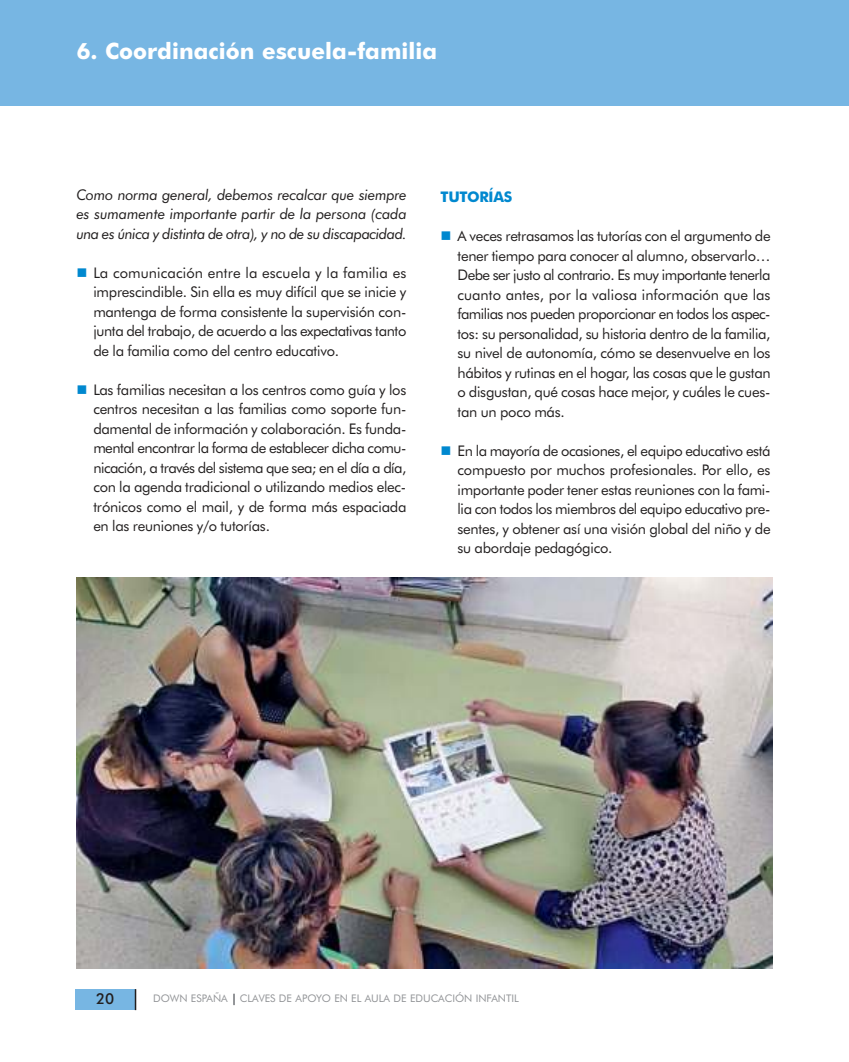
<style>
.page{position:relative;width:849px;height:1062px;background:#fff}
.page>*{position:absolute;margin:0;border:0;box-sizing:border-box;transform-origin:0 0}
.t1{font:22.5px "TTC75 O00";color:#fff}
.t2{font:15px "TTC6 BO00";color:#221f1f}
.t3{font:14.7px/19.5px "TTC64 O00";letter-spacing:-.015em;color:#221f1f;text-align:justify}
.t4{font:14.7px/19.5px "TTC81 O00";letter-spacing:-.03em;color:#221f1f;text-align:justify}
.t5{font:14.7px "TTC75 O00";letter-spacing:-.02em;color:#0088cf}
.t6{font:10.5px "TTC64 O00";color:#929497}
</style>
<div class="page">
<div style="left:0;top:0;width:849px;height:106px;background:#77b6e3"></div>
<div style="left:75px;top:989px;width:61px;height:21px;background:#77b6e3"></div>
<svg style="left:135px;top:989px;width:1px;height:21px"></svg>
<img style="left:77px;top:578px;width:695px;height:390px">
<h1 class="t1" style="left:76px;top:37px;width:362px">6. Coordinación escuela-familia</h1>
<p class="t4" style="left:76px;top:186px;width:332px">Como norma general, debemos recalcar que siempre es sumamente importante partir de la persona (cada una es única y distinta de otra), y no de su discapacidad.</p>
<p class="t3" style="left:93px;top:263px;width:315px">La comunicación entre la escuela y la familia es imprescindible. Sin ella es muy difícil que se inicie y mantenga de forma consistente la supervisión con&shy;junta del trabajo, de acuerdo a las expectativas tanto de la familia como del centro educativo.</p>
<p class="t3" style="left:93px;top:380px;width:315px">Las familias necesitan a los centros como guía y los centros necesitan a las familias como soporte fun&shy;damental de información y colaboración. Es funda&shy;mental encontrar la forma de establecer dicha comu&shy;nicación, a través del sistema que sea; en el día a día, con la agenda tradicional o utilizando medios elec&shy;trónicos como el mail, y de forma más espaciada en las reuniones y/o tutorías.</p>
<p class="t5" style="left:441px;top:188px;width:73px">TUTORÍAS</p>
<p class="t3" style="left:458px;top:226px;width:315px">A veces retrasamos las tutorías con el argumento de tener tiempo para conocer al alumno, observarlo… Debe ser justo al contrario. Es muy importante tenerla cuanto antes, por la valiosa información que las familias nos pueden proporcionar en todos los aspec&shy;tos: su personalidad, su historia dentro de la familia, su nivel de autonomía, cómo se desenvuelve en los hábitos y rutinas en el hogar, las cosas que le gustan o disgustan, qué cosas hace mejor, y cuáles le cues&shy;tan un poco más.</p>
<p class="t3" style="left:458px;top:441px;width:315px">En la mayoría de ocasiones, el equipo educativo está compuesto por muchos profesionales. Por ello, es importante poder tener estas reuniones con la fami&shy;lia con todos los miembros del equipo educativo pre&shy;sentes, y obtener así una visión global del niño y de su abordaje pedagógico.</p>
<p class="t2" style="left:96px;top:990px;width:20px">20</p>
<p class="t6" style="left:153px;top:992px;width:367px">DOWN ESPAÑA | CLAVES DE APOYO EN EL AULA DE EDUCACIÓN INFANTIL</p>
</div>
